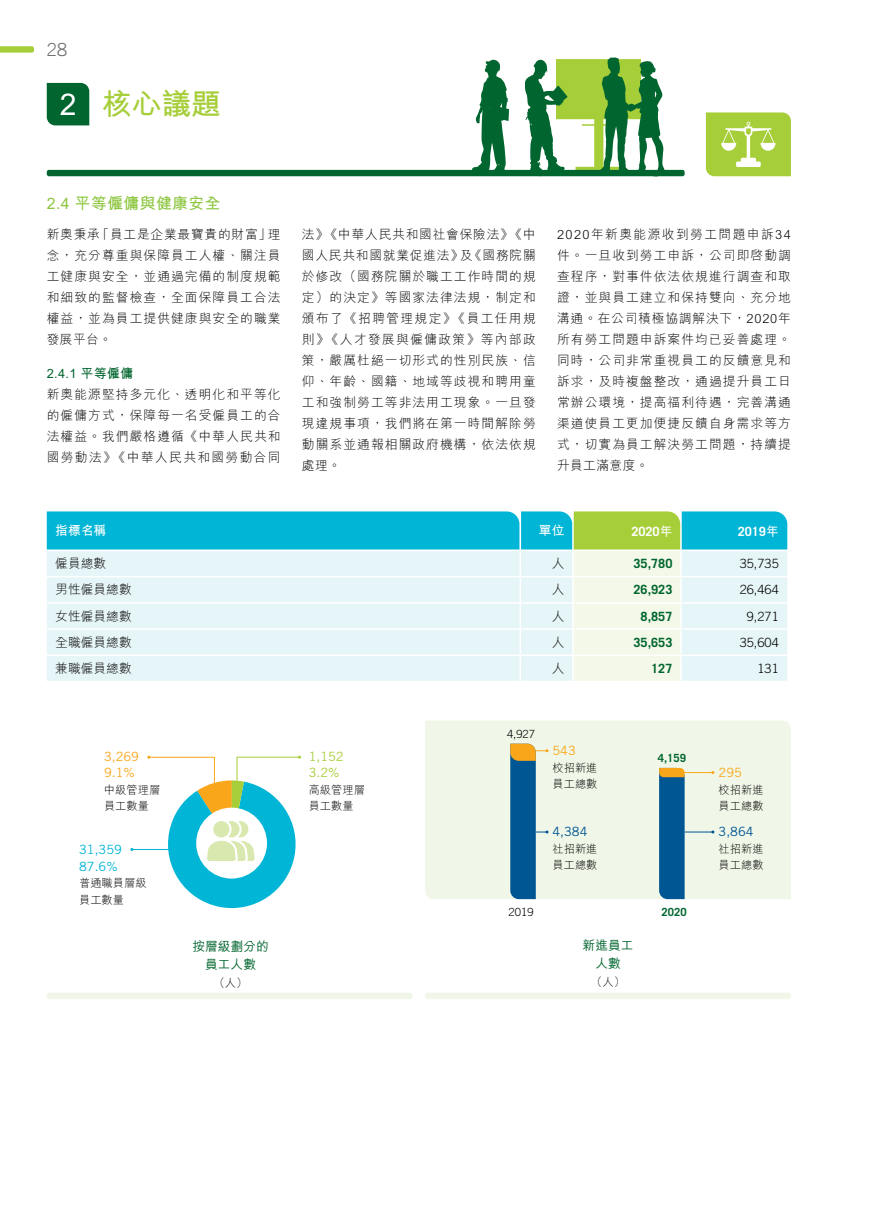
<style>
.page{position:relative;width:893px;height:1212px;background:#fff}
.page>*{position:absolute;margin:0;border:0;box-sizing:border-box;transform-origin:0 0}
.t1{font:700 30px "M Hei HK";color:#a6ce39}
.t2{font:300 18px "Trade Gothic LT Std";color:#6d6e71}
.t3{font:700 15.75px "M Hei HK";letter-spacing:.03em;color:#8dc63f}
.t4{font:300 12.75px/21px "M Hei HK";letter-spacing:.085em;color:#000;text-align:justify}
.t5{font:700 12.75px "Trade Gothic LT Std";color:#00652e}
.t6{font:300 12.75px "Trade Gothic LT Std";color:#000}
.t7{font:500 12.75px/18px "M Hei HK";color:#00652e;text-align:center}
.t8{font:12.75px/16.5px "Trade Gothic LT Std";color:#faa61a}
.t9{font:12.75px/16.5px "Trade Gothic LT Std";color:#00b5d5}
.t10{font:12.75px "Trade Gothic LT Std";color:#005593}
.t11{font:700 12.75px "Trade Gothic LT Std";color:#fff}
.t12{font:700 12.75px "M Hei HK";color:#00652e}
.t13{font:12.75px/16.5px "Trade Gothic LT Std";color:#a6ce39}
.t14{font:700 12.75px "M Hei HK";color:#fff}
.t15{font:300 11.25px/16.5px "M Hei HK";color:#000}
.t16{font:300 11.25px "Trade Gothic LT Std";color:#000}
.t17{font:700 11.25px "Trade Gothic LT Std";color:#00652e}
.s1{color:#fff}
.s2{font-family:"M Hei HK"}
</style>
<div class="page">
<svg style="left:0;top:46px;width:34px;height:7px"></svg>
<div style="left:425px;top:720px;width:366px;height:179px;background:#f0f7e8"></div>
<div style="left:425px;top:993px;width:366px;height:6px;background:#f0f7e8;border-radius:2px"></div>
<svg style="left:472px;top:59px;width:37px;height:111px"></svg>
<svg style="left:525px;top:57px;width:139px;height:120px"></svg>
<div style="left:47px;top:83px;width:42px;height:42px;background:#00652e"></div>
<div style="left:47px;top:170px;width:638px;height:6px;background:#00652e;border-radius:2px"></div>
<svg style="left:706px;top:112px;width:85px;height:64px;background:#b1d452"></svg>
<svg style="left:510px;top:744px;width:38px;height:155px;background:#608fa6"></svg>
<svg style="left:659px;top:768px;width:55px;height:131px;background:#88adbb"></svg>
<hr style="left:132px;top:849px;width:39px;height:1px;background:#00b5d5">
<svg style="left:47px;top:511px;width:740px;height:170px;background:#b7e7e8"></svg>
<hr style="left:47px;top:550px;width:473px;height:1px;background:#fff">
<hr style="left:520px;top:550px;width:53px;height:1px;background:#fff">
<hr style="left:573px;top:550px;width:108px;height:1px;background:#fff">
<hr style="left:681px;top:550px;width:106px;height:1px;background:#fff">
<hr style="left:47px;top:576px;width:473px;height:1px;background:#fff">
<hr style="left:520px;top:576px;width:53px;height:1px;background:#fff">
<hr style="left:573px;top:576px;width:108px;height:1px;background:#fff">
<hr style="left:681px;top:576px;width:106px;height:1px;background:#fff">
<hr style="left:47px;top:602px;width:473px;height:2px;background:#fff">
<hr style="left:520px;top:602px;width:53px;height:2px;background:#fff">
<hr style="left:573px;top:602px;width:108px;height:2px;background:#fff">
<hr style="left:681px;top:602px;width:106px;height:2px;background:#fff">
<hr style="left:47px;top:628px;width:473px;height:2px;background:#fff">
<hr style="left:520px;top:628px;width:53px;height:2px;background:#fff">
<hr style="left:573px;top:628px;width:108px;height:2px;background:#fff">
<hr style="left:681px;top:628px;width:106px;height:2px;background:#fff">
<hr style="left:47px;top:654px;width:473px;height:2px;background:#fff">
<hr style="left:520px;top:654px;width:53px;height:2px;background:#fff">
<hr style="left:573px;top:654px;width:108px;height:2px;background:#fff">
<hr style="left:681px;top:654px;width:106px;height:2px;background:#fff">
<hr style="left:519px;top:551px;width:2px;height:25px;background:#fff">
<hr style="left:572px;top:551px;width:2px;height:25px;background:#fff">
<hr style="left:680px;top:551px;width:2px;height:25px;background:#fff">
<hr style="left:519px;top:577px;width:2px;height:25px;background:#fff">
<hr style="left:572px;top:577px;width:2px;height:25px;background:#fff">
<hr style="left:680px;top:577px;width:2px;height:25px;background:#fff">
<hr style="left:519px;top:604px;width:2px;height:24px;background:#fff">
<hr style="left:572px;top:604px;width:2px;height:24px;background:#fff">
<hr style="left:680px;top:604px;width:2px;height:24px;background:#fff">
<hr style="left:519px;top:630px;width:2px;height:24px;background:#fff">
<hr style="left:572px;top:630px;width:2px;height:24px;background:#fff">
<hr style="left:680px;top:630px;width:2px;height:24px;background:#fff">
<hr style="left:519px;top:656px;width:2px;height:25px;background:#fff">
<hr style="left:572px;top:656px;width:2px;height:25px;background:#fff">
<hr style="left:680px;top:656px;width:2px;height:25px;background:#fff">
<div style="left:47px;top:993px;width:365px;height:6px;background:#f0f7e8;border-radius:2px"></div>
<svg style="left:147px;top:756px;width:154px;height:152px"></svg>
<h2 class="t2" style="left:47px;top:38px;width:22px">28</h2>
<h1 class="t1" style="left:60px;top:82px;width:163px"><span class="s1">2</span> 核心議題</h1>
<p class="t3" style="left:47px;top:192px;width:175px">2.4 平等僱傭與健康安全</p>
<p class="t4" style="left:47px;top:224px;width:235px">新奧秉承「員工是企業最寶貴的財富」理念，充分尊重與保障員工人權、關注員工健康與安全，並通過完備的制度規範和細致的監督檢查，全面保障員工合法權益，並為員工提供健康與安全的職業發展平台。</p>
<p class="t12" style="left:47px;top:364px;width:88px">2.4.1 平等僱傭</p>
<p class="t4" style="left:47px;top:384px;width:235px">新奧能源堅持多元化、透明化和平等化的僱傭方式，保障每一名受僱員工的合法權益。我們嚴格遵循《中華人民共和國勞動法》《中華人民共和國勞動合同</p>
<p class="t4" style="left:302px;top:224px;width:235px">法》《中華人民共和國社會保險法》《中國人民共和國就業促進法》及《國務院關於修改（國務院關於職工工作時間的規定）的決定》等國家法律法規，制定和頒布了《招聘管理規定》《員工任用規則》《人才發展與僱傭政策》等內部政策，嚴厲杜絕一切形式的性別民族、信仰、年齡、國籍、地域等歧視和聘用童工和強制勞工等非法用工現象。一旦發現違規事項，我們將在第一時間解除勞動關系並通報相關政府機構，依法依規處理。</p>
<p class="t4" style="left:557px;top:224px;width:235px">2020年新奧能源收到勞工問題申訴34件。一旦收到勞工申訴，公司即啓動調查程序，對事件依法依規進行調查和取證，並與員工建立和保持雙向、充分地溝通。在公司積極協調解決下，2020年所有勞工問題申訴案件均已妥善處理。同時，公司非常重視員工的反饋意見和訴求，及時複盤整改，通過提升員工日常辦公環境，提高福利待遇，完善溝通渠道使員工更加便捷反饋自身需求等方式，切實為員工解決勞工問題，持續提升員工滿意度。</p>
<p class="t14" style="left:55px;top:521px;width:53px">指標名稱</p>
<p class="t14" style="left:539px;top:521px;width:27px">單位</p>
<p class="t11" style="left:631px;top:523px;width:43px">2020<span class="s2">年</span></p>
<p class="t11" style="left:738px;top:523px;width:43px">2019<span class="s2">年</span></p>
<p class="t4" style="left:55px;top:553px;width:53px">僱員總數</p>
<p class="t4" style="left:552px;top:553px;width:14px">人</p>
<p class="t5" style="left:633px;top:556px;width:40px">35,780</p>
<p class="t6" style="left:740px;top:556px;width:40px">35,735</p>
<p class="t4" style="left:55px;top:579px;width:78px">男性僱員總數</p>
<p class="t4" style="left:552px;top:579px;width:14px">人</p>
<p class="t5" style="left:633px;top:582px;width:40px">26,923</p>
<p class="t6" style="left:740px;top:582px;width:40px">26,464</p>
<p class="t4" style="left:55px;top:605px;width:78px">女性僱員總數</p>
<p class="t4" style="left:552px;top:605px;width:14px">人</p>
<p class="t5" style="left:641px;top:608px;width:33px">8,857</p>
<p class="t6" style="left:747px;top:608px;width:33px">9,271</p>
<p class="t4" style="left:55px;top:631px;width:78px">全職僱員總數</p>
<p class="t4" style="left:552px;top:631px;width:14px">人</p>
<p class="t5" style="left:633px;top:634px;width:40px">35,653</p>
<p class="t6" style="left:740px;top:635px;width:40px">35,604</p>
<p class="t4" style="left:55px;top:657px;width:78px">兼職僱員總數</p>
<p class="t4" style="left:552px;top:657px;width:14px">人</p>
<p class="t5" style="left:651px;top:661px;width:23px">127</p>
<p class="t6" style="left:757px;top:661px;width:23px">131</p>
<p class="t8" style="left:104px;top:748px;width:37px">3,269<br>9.1%</p>
<p class="t15" style="left:104px;top:781px;width:58px">中級管理層員工數量</p>
<p class="t9" style="left:79px;top:841px;width:44px">31,359<br>87.6%</p>
<p class="t15" style="left:79px;top:874px;width:69px">普通職員層級員工數量</p>
<p class="t7" style="left:192px;top:936px;width:78px">按層級劃分的員工人數</p>
<p class="t15" style="left:214px;top:974px;width:35px">（人）</p>
<p class="t13" style="left:309px;top:748px;width:37px">1,152<br>3.2%</p>
<p class="t15" style="left:309px;top:781px;width:58px">高級管理層員工數量</p>
<p class="t16" style="left:507px;top:727px;width:30px">4,927</p>
<p class="t8" style="left:552px;top:742px;width:25px">543</p>
<p class="t15" style="left:552px;top:759px;width:46px">校招新進員工總數</p>
<p class="t8" style="left:719px;top:764px;width:25px">295</p>
<p class="t17" style="left:658px;top:751px;width:30px">4,159</p>
<p class="t15" style="left:719px;top:781px;width:46px">校招新進員工總數</p>
<p class="t10" style="left:552px;top:824px;width:37px">4,384</p>
<p class="t15" style="left:552px;top:840px;width:46px">社招新進員工總數</p>
<p class="t10" style="left:719px;top:824px;width:37px">3,864</p>
<p class="t15" style="left:719px;top:840px;width:46px">社招新進員工總數</p>
<p class="t16" style="left:509px;top:905px;width:27px">2019</p>
<p class="t17" style="left:662px;top:905px;width:27px">2020</p>
<p class="t7" style="left:583px;top:935px;width:52px">新進員工人數</p>
<p class="t15" style="left:591px;top:974px;width:35px">（人）</p>
</div>
